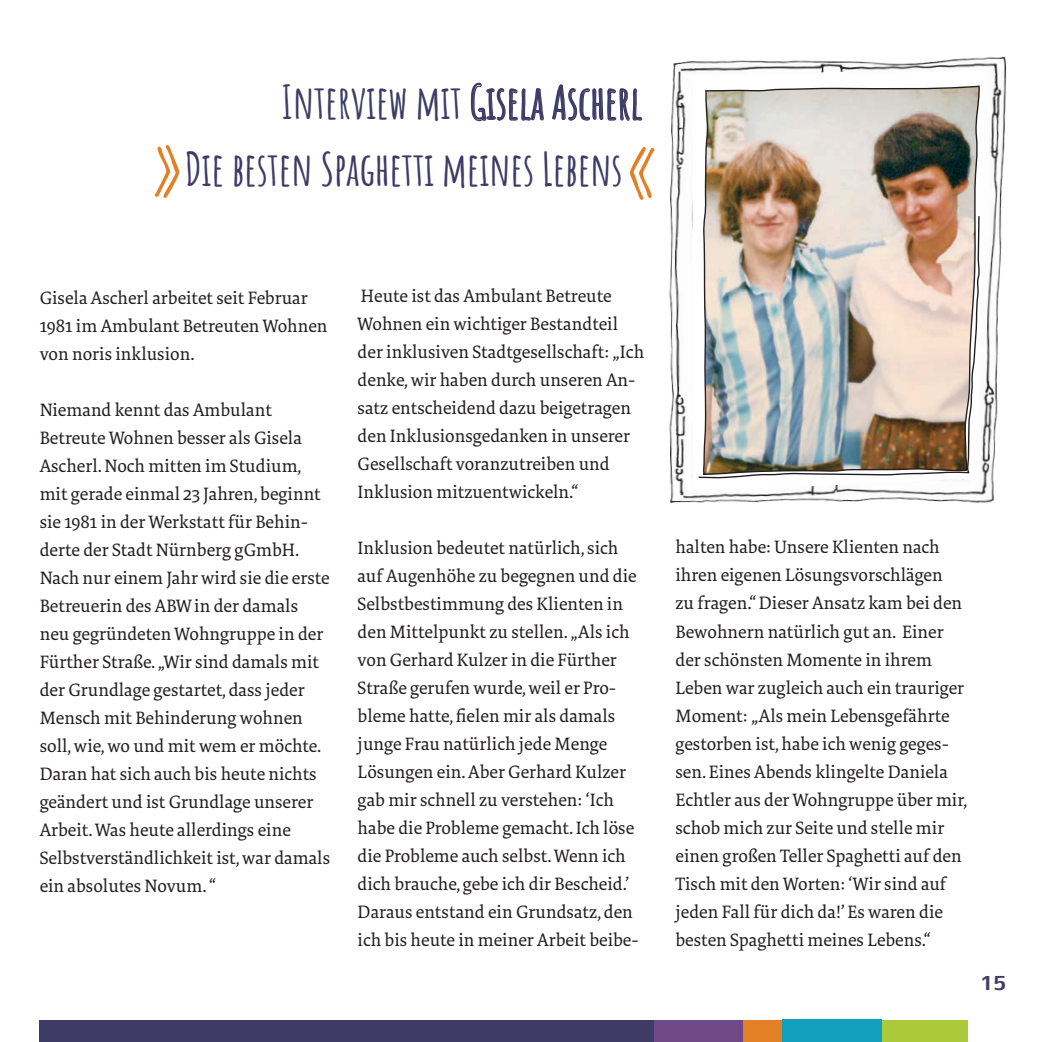
<style>
.page{position:relative;width:1042px;height:1042px;background:#fff}
.page>*{position:absolute;margin:0;border:0;box-sizing:border-box;transform-origin:0 0}
.t1{font:700 70px "Amatic SC";color:#e38026}
.t2{font:700 45.5px/66.5px "Amatic SC";letter-spacing:-.01em;color:#3e3b66}
.t3{font:700 21px "Aeonis LT Pro";color:#3e3c67}
.t4{font:18.38px/28px "Tundra OT";color:#231f20}
.s1{font-size:70px;color:#e38026}
</style>
<div class="page">
<div style="left:594px;top:1020px;width:149px;height:22px;background:#704a86"></div>
<div style="left:743px;top:1020px;width:50px;height:22px;background:#e38026"></div>
<div style="left:841px;top:1020px;width:126px;height:22px;background:#abca3b"></div>
<div style="left:40px;top:1020px;width:614px;height:22px;background:#3e3b66"></div>
<div style="left:782px;top:1019px;width:99px;height:23px;background:#129fbe"></div>
<img style="left:669px;top:56px;width:337px;height:447px">
<img style="left:686px;top:56px;width:303px;height:447px">
<img style="left:697px;top:215px;width:284px;height:267px">
<h2 class="t2" style="left:152px;top:66px;width:492px;text-indent:130px">Interview mit Gisela Ascherl <span class="s1">»</span>Die besten Spaghetti meines Lebens</h2>
<h1 class="t1" style="left:657px;top:229px;width:33px;rotate:-180deg">»</h1>
<p class="t4" style="left:40px;top:285px;width:289px">Gisela Ascherl arbeitet seit Februar<br>1981 im Ambulant Betreuten Wohnen von noris inklusion.</p>
<p class="t4" style="left:40px;top:397px;width:292px">Niemand kennt das Ambulant Betreute Wohnen besser als Gisela Ascherl. Noch mitten im Studium, mit gerade einmal 23 Jahren, beginnt sie 1981 in der Werkstatt für Behin&shy;derte der Stadt Nürnberg gGmbH.<br>Nach nur einem Jahr wird sie die erste Betreuerin des ABW in der damals neu gegründeten Wohngruppe in der Fürther Straße. „Wir sind damals mit der Grundlage gestartet, dass jeder Mensch mit Behinderung wohnen soll, wie, wo und mit wem er möchte.<br>Daran hat sich auch bis heute nichts geändert und ist Grundlage unserer Arbeit. Was heute allerdings eine Selbstverständlichkeit ist, war damals ein absolutes Novum. “</p>
<p class="t4" style="left:358px;top:282px;width:288px">Heute ist das Ambulant Betreute Wohnen ein wichtiger Bestandteil der inklusiven Stadtgesellschaft: „Ich denke, wir haben durch unseren An&shy;satz entscheidend dazu beigetragen den Inklusionsgedanken in unserer Gesellschaft voranzutreiben und Inklusion mitzuentwickeln.“</p>
<p class="t4" style="left:358px;top:534px;width:283px">Inklusion bedeutet natürlich, sich auf Augenhöhe zu begegnen und die Selbstbestimmung des Klienten in den Mittelpunkt zu stellen. „Als ich von Gerhard Kulzer in die Fürther Straße gerufen wurde, weil er Pro&shy;bleme hatte, fielen mir als damals junge Frau natürlich jede Menge Lösungen ein. Aber Gerhard Kulzer gab mir schnell zu verstehen: ʻIch habe die Probleme gemacht. Ich löse die Probleme auch selbst. Wenn ich dich brauche, gebe ich dir Bescheid.ʼ Daraus entstand ein Grundsatz, den ich bis heute in meiner Arbeit beibe-</p>
<p class="t4" style="left:675px;top:534px;width:293px">halten habe: Unsere Klienten nach ihren eigenen Lösungsvorschlägen<br>zu fragen.“ Dieser Ansatz kam bei den Bewohnern natürlich gut an. Einer der schönsten Momente in ihrem Leben war zugleich auch ein trauriger Moment: „Als mein Lebensgefährte gestorben ist, habe ich wenig geges&shy;sen. Eines Abends klingelte Daniela Echtler aus der Wohngruppe über mir, schob mich zur Seite und stelle mir einen großen Teller Spaghetti auf den Tisch mit den Worten: ʻWir sind auf jeden Fall für dich da!ʼ Es waren die besten Spaghetti meines Lebens.“</p>
<p class="t3" style="left:980px;top:971px;width:28px">15</p>
</div>
